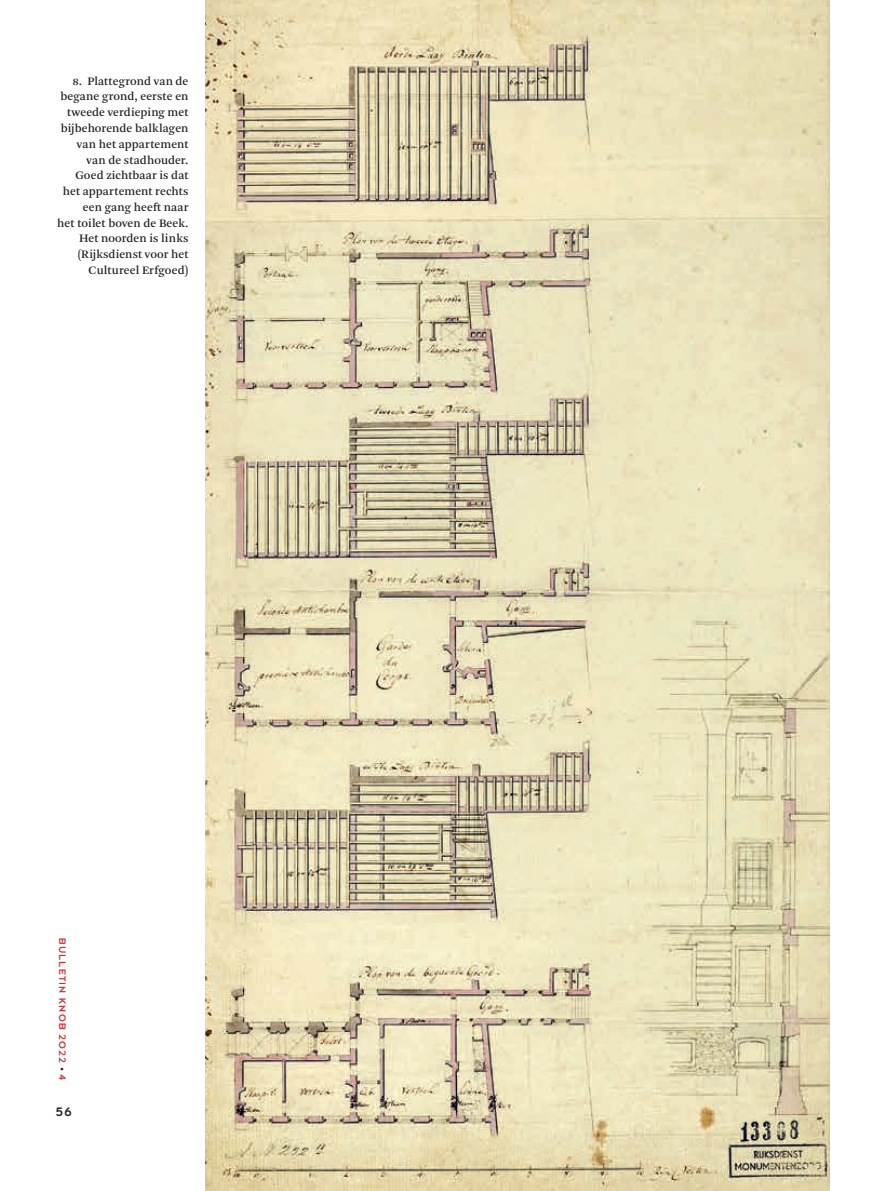
<style>
.page{position:relative;width:893px;height:1191px;background:#fff}
.page>*{position:absolute;margin:0;border:0;box-sizing:border-box;transform-origin:0 0}
.t1{font:13.5px "Dessau Pro";color:#231f20}
.t2{font:12px/15.8px "Arnhem Pro";letter-spacing:.01em;color:#231f20;text-align:right}
.t3{font:10.5px "Dessau Pro";letter-spacing:.11em;color:#d23139}
.s1{font-size:12.3px}
.s2{font-size:8.25px;color:#231f20}
</style>
<div class="page">
<img style="left:206px;top:0;width:623px;height:1191px">
<p class="t2" style="left:57px;top:73px;width:133px"><span class="s1">8</span>. Plattegrond van de begane grond, eerste en tweede verdieping met bijbehorende balklagen van het appartement van de stadhouder.<br>Goed zichtbaar is dat het appartement rechts een gang heeft naar<br>het toilet boven de Beek.<br>Het noorden is links (Rijksdienst voor het<br>Cultureel Erfgoed)</p>
<p class="t3" style="left:68px;top:938px;width:144px;rotate:90deg">BULLETIN KNOB 2022 <span class="s2">•</span> 4</p>
<p class="t1" style="left:56px;top:1105px;width:17px">56</p>
</div>
